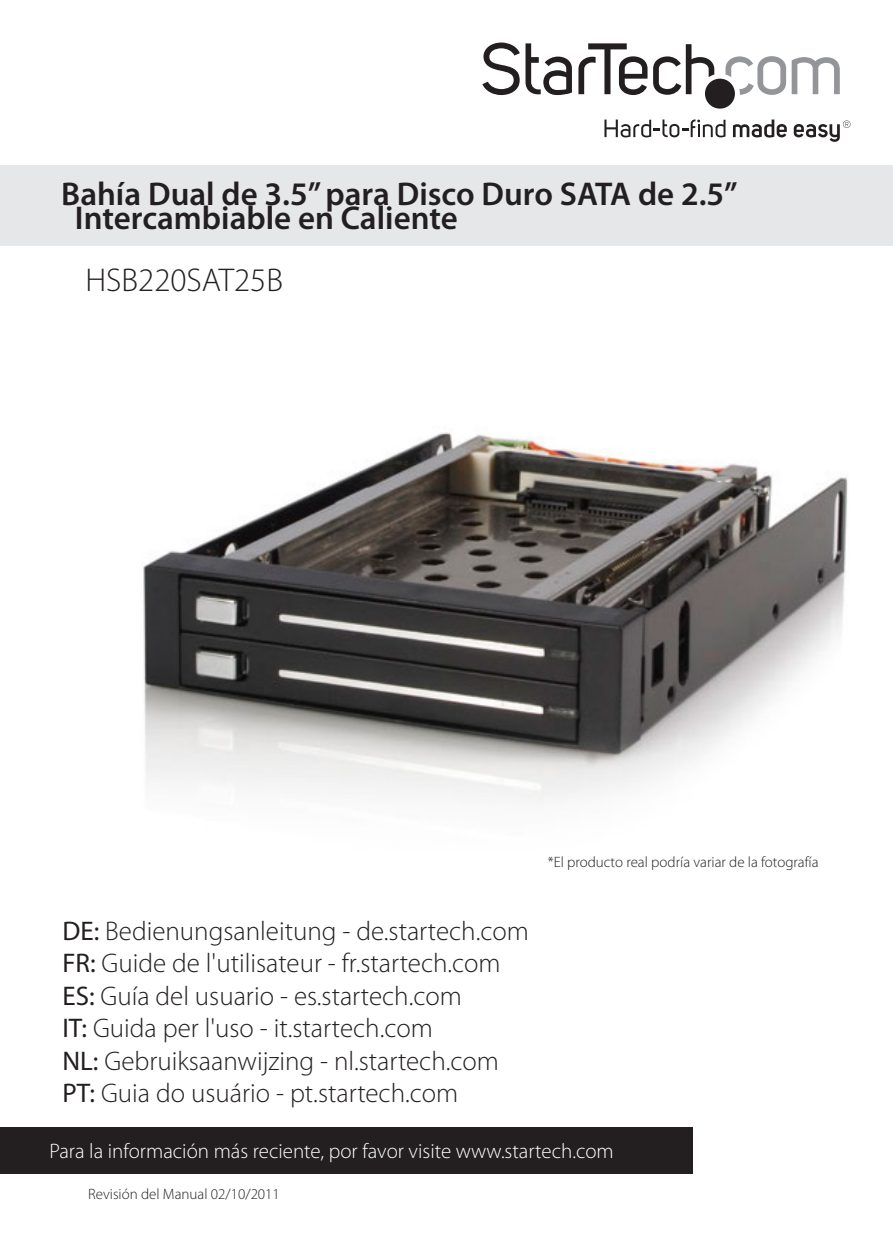
<style>
.page{position:relative;width:893px;height:1259px;background:#fff}
.page>*{position:absolute;margin:0;border:0;box-sizing:border-box;transform-origin:0 0}
.Manual_Description{font:600 33px/24px "Myriad Pro";color:#231f20}
.Manual_Title_SKU{font:300 33px "Myriad Pro";color:#231f20}
.Manual_Description-2{font:300 27px "Myriad Pro";color:#231f20}
.Text{font:300 21px "Myriad Pro";color:#fff}
.Text-2{font:300 15px "Myriad Pro";color:#231f20}
.s1{font-weight:400}
</style>
<div class="page">
<svg style="left:792px;top:57px;width:48px;height:37px"></svg>
<svg style="left:725px;top:56px;width:61px;height:39px"></svg>
<svg style="left:794px;top:120px;width:56px;height:22px"></svg>
<svg style="left:733px;top:119px;width:54px;height:19px"></svg>
<svg style="left:604px;top:119px;width:121px;height:18px"></svg>
<svg style="left:482px;top:43px;width:90px;height:52px"></svg>
<svg style="left:578px;top:43px;width:69px;height:52px"></svg>
<svg style="left:653px;top:44px;width:61px;height:51px"></svg>
<div style="left:705px;top:79px;width:30px;height:30px;background:#231f20;border-radius:50%"></div>
<div style="left:0;top:1127px;width:692px;height:46px;background:#231f20"></div>
<div style="left:0;top:165px;width:893px;height:80px;background:#e6e7e9"></div>
<img style="left:143px;top:432px;width:705px;height:369px">
<p class="Manual_Description" style="left:75px;top:181px;width:664px;text-indent:-14px">Bahía Dual de 3.5” para Disco Duro SATA de 2.5”<br>Intercambiable en Caliente</p>
<p class="Manual_Title_SKU" style="left:86px;top:260px;width:199px">HSB220SAT25B</p>
<p class="Manual_Description-2" style="left:62px;top:914px;width:468px"><span class="s1">DE:</span> Bedienungsanleitung - de.startech.com</p>
<p class="Manual_Description-2" style="left:62px;top:947px;width:440px"><span class="s1">FR:</span> Guide de l'utilisateur - fr.startech.com</p>
<p class="Manual_Description-2" style="left:62px;top:979px;width:401px"><span class="s1">ES:</span> Guía del usuario - es.startech.com</p>
<p class="Manual_Description-2" style="left:62px;top:1012px;width:372px"><span class="s1">IT:</span> Guida per l'uso - it.startech.com</p>
<p class="Manual_Description-2" style="left:62px;top:1044px;width:438px"><span class="s1">NL:</span> Gebruiksaanwijzing - nl.startech.com</p>
<p class="Manual_Description-2" style="left:62px;top:1076px;width:397px"><span class="s1">PT:</span> Guia do usuário - pt.startech.com</p>
<p class="Text-2" style="left:548px;top:852px;width:272px">*El producto real podría variar de la fotografía</p>
<p class="Text" style="left:50px;top:1138px;width:566px">Para la información más reciente, por favor visite www.startech.com</p>
<p class="Text-2" style="left:88px;top:1184px;width:193px">Revisión del Manual 02/10/2011</p>
</div>
